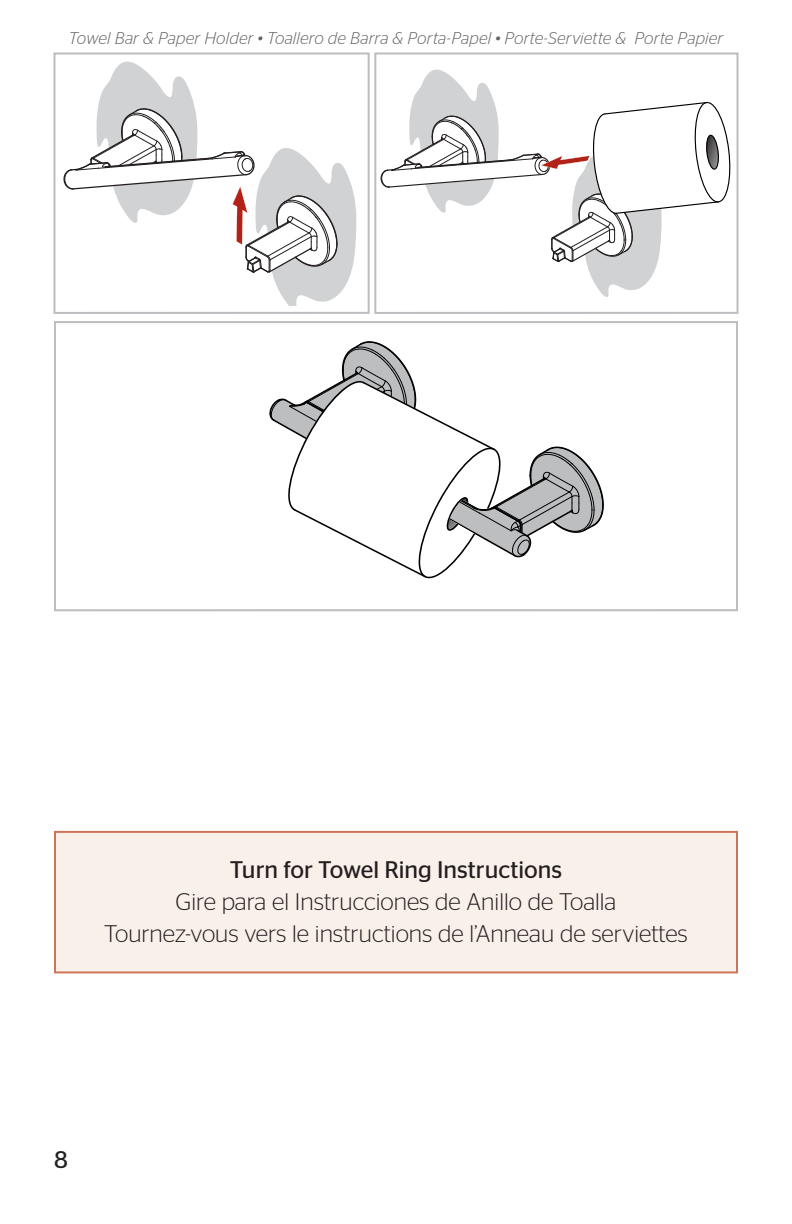
<style>
.page{position:relative;width:792px;height:1224px;background:#fff}
.page>*{position:absolute;margin:0;border:0;box-sizing:border-box;transform-origin:0 0}
.t1{font:300 24px "Stag Sans";color:#231f20}
.t2{font:24px "Stag Sans";color:#231f20}
.t3{font:italic 300 17px "Stag Sans";letter-spacing:.01em;color:#636366}
</style>
<div class="page">
<svg style="left:53px;top:52px;width:317px;height:262px"></svg>
<div style="left:374px;top:52px;width:365px;height:262px;border:2px solid #bcbdc0"></div>
<svg style="left:54px;top:321px;width:684px;height:291px"></svg>
<svg style="left:63px;top:60px;width:293px;height:246px"></svg>
<svg style="left:380px;top:69px;width:351px;height:228px"></svg>
<svg style="left:269px;top:341px;width:336px;height:242px"></svg>
<div style="left:54px;top:831px;width:684px;height:142px;background:#faf0ea;border:2px solid #cf7557"></div>
<p class="t3" style="left:69px;top:29px;width:656px">Towel Bar &amp; Paper Holder • Toallero de Barra &amp; Porta-Papel • Porte-Serviette &amp; Porte Papier</p>
<p class="t2" style="left:230px;top:856px;width:334px">Turn for Towel Ring Instructions</p>
<p class="t1" style="left:176px;top:889px;width:442px">Gire para el Instrucciones de Anillo de Toalla</p>
<p class="t1" style="left:104px;top:921px;width:585px">Tournez-vous vers le instructions de l’Anneau de serviettes</p>
<p class="t2" style="left:54px;top:1146px;width:15px">8</p>
</div>
